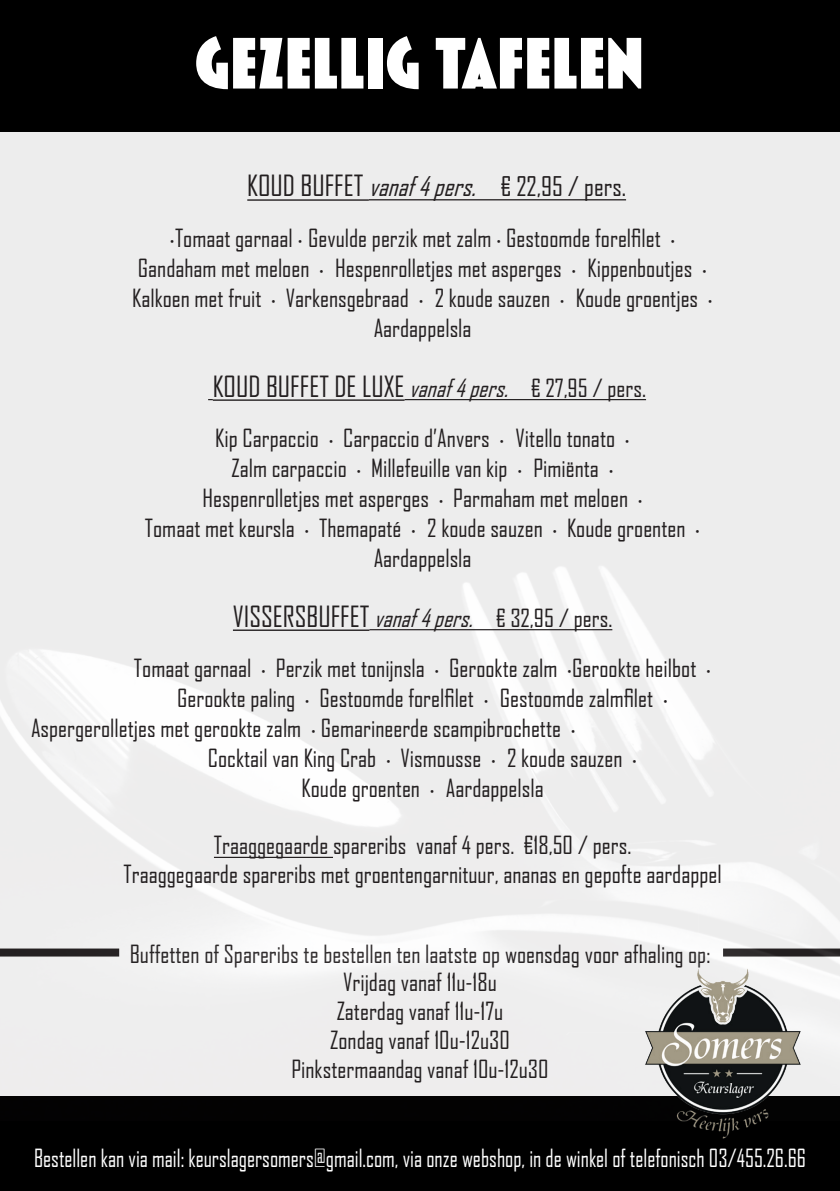
<style>
.page{position:relative;width:840px;height:1191px;background:#fff}
.page>*{position:absolute;margin:0;border:0;box-sizing:border-box;transform-origin:0 0}
.t1{font:900 74px "Blakely";color:#fff}
.t2{font:28px "Agency FB";color:#231f20}
.t3{font:26px "Agency FB";color:#231f20}
.t4{font:24px/30px "Agency FB";color:#231f20;text-align:center}
.t5{font:24px "Agency FB";color:#fff;scale:.9 1}
.s1{font-size:28px}
.s2{font-style:italic}
.s3{font-family:"Minion Pro"}
.s4{font-style:italic;font-size:24px}
.s5{font-size:24px}
</style>
<div class="page">
<div style="left:0;top:1096px;width:839px;height:95px;background:#000"></div>
<div style="left:0;top:0;width:839px;height:132px;background:#000"></div>
<img style="left:0;top:132px;width:839px;height:964px">
<hr style="left:247px;top:199px;width:121px;height:2px;background:#231f20">
<hr style="left:368px;top:199px;width:257px;height:1px;background:#231f20">
<hr style="left:213px;top:399px;width:191px;height:2px;background:#231f20">
<hr style="left:404px;top:399px;width:241px;height:1px;background:#231f20">
<hr style="left:233px;top:629px;width:136px;height:2px;background:#231f20">
<hr style="left:369px;top:629px;width:243px;height:1px;background:#231f20">
<hr style="left:214px;top:856px;width:119px;height:2px;background:#231f20">
<img style="left:566px;top:891px;width:273px;height:248px">
<h1 class="t1" style="left:194px;top:28px;width:450px">GEZELLIG TAFELEN</h1>
<p class="t3" style="left:247px;top:171px;width:380px"><span class="s1">KOUD BUFFET</span> <span class="s2">vanaf4pers.</span> € 22,95 / pers.</p>
<p class="t4" style="left:132px;top:222px;width:582px"><span class="s3">∙</span>Tomaat garnaal <span class="s3">∙</span> Gevulde perzik met zalm <span class="s3">∙</span> Gestoomde forelfilet <span class="s3">∙ </span>Gandaham met meloen <span class="s3">∙</span> Hespenrolletjes met asperges <span class="s3">∙</span> Kippenboutjes <span class="s3">∙ </span>Kalkoen met fruit <span class="s3">∙</span> Varkensgebraad <span class="s3">∙</span> 2 koude sauzen <span class="s3">∙</span> Koude groentjes <span class="s3">∙ </span>Aardappelsla</p>
<p class="t2" style="left:213px;top:369px;width:434px">KOUD BUFFET DE LUXE <span class="s4">vanaf4pers.</span> <span class="s5">€ 27,95 / pers.</span></p>
<p class="t4" style="left:145px;top:422px;width:556px">Kip Carpaccio <span class="s3">∙</span> Carpaccio d’Anvers <span class="s3">∙</span> Vitello tonato <span class="s3">∙<br></span>Zalm carpaccio <span class="s3">∙</span> Millefeuille van kip <span class="s3">∙</span> Pimiënta <span class="s3">∙<br></span>Hespenrolletjes met asperges <span class="s3">∙</span> Parmaham met meloen <span class="s3">∙<br></span>Tomaat met keursla <span class="s3">∙</span> Themapaté <span class="s3">∙</span> 2 koude sauzen <span class="s3">∙</span> Koude groenten <span class="s3">∙ </span>Aardappelsla</p>
<p class="t2" style="left:233px;top:599px;width:381px">VISSERSBUFFET <span class="s4">vanaf4pers.</span> <span class="s5">€ 32,95 / pers.</span></p>
<p class="t4" style="left:134px;top:652px;width:578px">Tomaat garnaal <span class="s3">∙</span> Perzik met tonijnsla <span class="s3">∙</span> Gerookte zalm <span class="s3">∙</span>Gerookte heilbot <span class="s3">∙</span></p>
<p class="t4" style="left:177px;top:682px;width:492px">Gerookte paling <span class="s3">∙</span> Gestoomde forelfilet <span class="s3">∙</span> Gestoomde zalmfilet <span class="s3">∙</span></p>
<p class="t4" style="left:31px;top:712px;width:546px">Aspergerolletjes met gerookte zalm <span class="s3">∙</span> Gemarineerde scampibrochette <span class="s3">∙</span></p>
<p class="t4" style="left:208px;top:742px;width:430px">Cocktail van King Crab <span class="s3">∙</span> Vismousse <span class="s3">∙</span> 2 koude sauzen <span class="s3">∙</span></p>
<p class="t4" style="left:301px;top:772px;width:243px">Koude groenten <span class="s3">∙</span> Aardappelsla</p>
<p class="t4" style="left:124px;top:830px;width:599px;line-height:28.8px">Traaggegaarde spareribs vanaf 4 pers. €18,50 / pers.<br>Traaggegaarde spareribs met groentengarnituur, ananas en gepofte aardappel</p>
<p class="t4" style="left:130px;top:938px;width:581px;line-height:28.8px">Buffetten of Spareribs te bestellen ten laatste op woensdag voor afhaling op:<br>Vrijdag vanaf 11u-18u<br>Zaterdag vanaf 11u-17u<br>Zondag vanaf 10u-12u30<br>Pinkstermaandag vanaf 10u-12u30</p>
<p class="t5" style="left:34px;top:1143px;width:858px">Bestellen kan via mail: keurslagersomers@gmail.com, via onze webshop, in de winkel of telefonisch 03/455.26.66</p>
</div>
